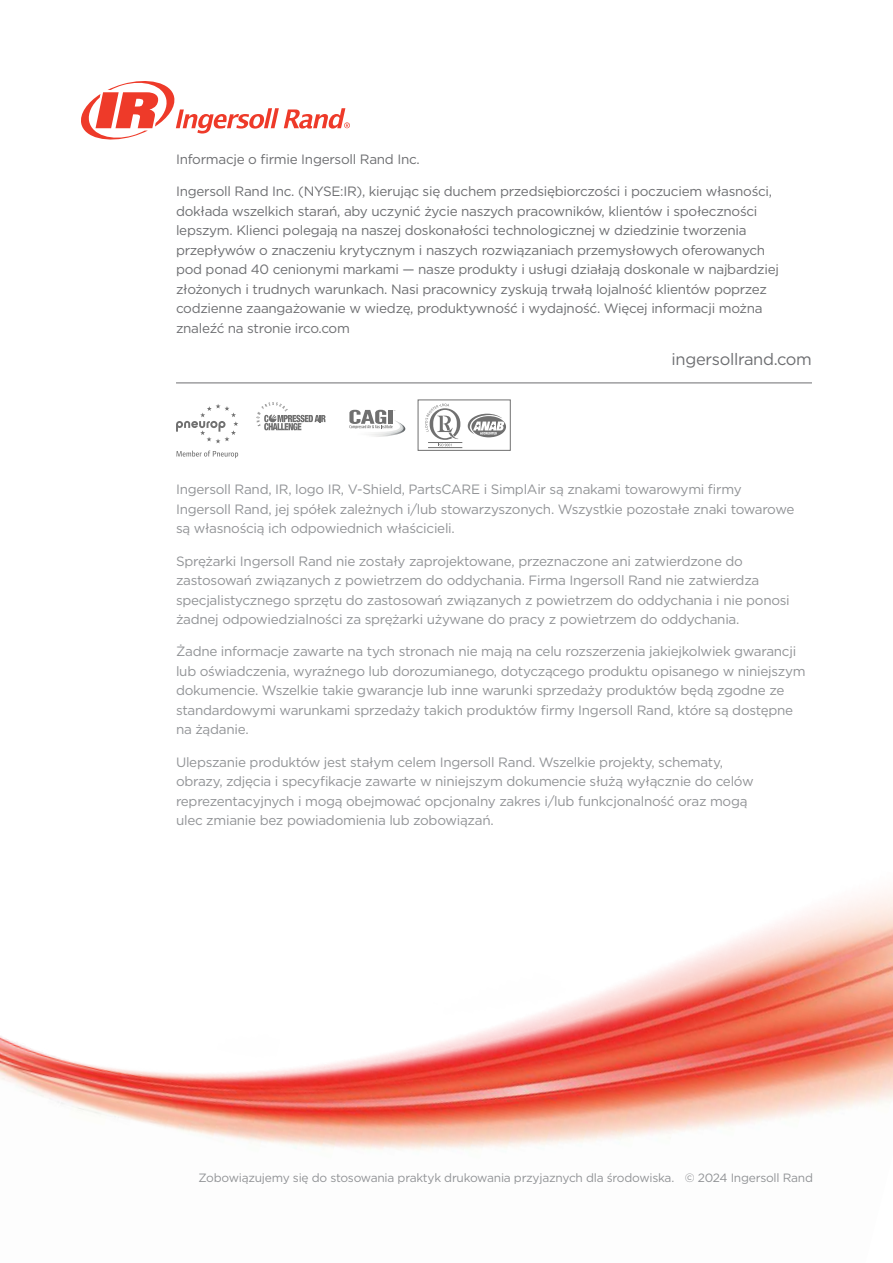
<style>
.page{position:relative;width:893px;height:1263px;background:#fff}
.page>*{position:absolute;margin:0;border:0;box-sizing:border-box;transform-origin:0 0}
.t1{font:16.5px "Gotham";letter-spacing:-.02em;color:#6d6e71}
.t2{font:13.5px/19.5px "Gotham";letter-spacing:-.02em;color:#919396}
.t3{font:13.5px/19.5px "Gotham";letter-spacing:-.02em;color:#6d6e71}
.t4{font:12px "Gotham";letter-spacing:-.02em;color:#919396}
.t5{font:2.55px "Gotham";color:#707070;scale:1.09 1}
</style>
<div class="page">
<img style="left:0;top:892px;width:893px;height:259px">
<svg style="left:81px;top:81px;width:269px;height:58px"></svg>
<hr style="left:176px;top:383px;width:636px;height:1px;background:#6d6e71">
<svg style="left:468px;top:414px;width:38px;height:23px"></svg>
<hr style="left:428px;top:442px;width:34px;height:1px;background:#707070">
<hr style="left:428px;top:447px;width:34px;height:1px;background:#707070">
<svg style="left:349px;top:403px;width:111px;height:43px"></svg>
<svg style="left:176px;top:404px;width:62px;height:39px"></svg>
<svg style="left:176px;top:451px;width:62px;height:7px"></svg>
<svg style="left:256px;top:402px;width:70px;height:28px"></svg>
<p class="t3" style="left:176px;top:149px;width:245px">Informacje o firmie Ingersoll Rand Inc.</p>
<p class="t3" style="left:176px;top:182px;width:604px">Ingersoll Rand Inc. (NYSE:IR), kierując się duchem przedsiębiorczości i poczuciem własności, dokłada wszelkich starań, aby uczynić życie naszych pracowników, klientów i społeczności lepszym. Klienci polegają na naszej doskonałości technologicznej w dziedzinie tworzenia przepływów o znaczeniu krytycznym i naszych rozwiązaniach przemysłowych oferowanych pod ponad 40 cenionymi markami — nasze produkty i usługi działają doskonale w najbardziej złożonych i trudnych warunkach. Nasi pracownicy zyskują trwałą lojalność klientów poprzez codzienne zaangażowanie w wiedzę, produktywność i wydajność. Więcej informacji można znaleźć na stronie irco.com</p>
<p class="t1" style="left:672px;top:349px;width:142px">ingersollrand.com</p>
<p class="t5" style="left:393px;top:409px;width:3px">™</p>
<p class="t2" style="left:176px;top:479px;width:620px">Ingersoll Rand, IR, logo IR, V-Shield, PartsCARE i SimplAir są znakami towarowymi firmy<br>Ingersoll Rand, jej spółek zależnych i/lub stowarzyszonych. Wszystkie pozostałe znaki towarowe są własnością ich odpowiednich właścicieli.</p>
<p class="t2" style="left:176px;top:551px;width:615px">Sprężarki Ingersoll Rand nie zostały zaprojektowane, przeznaczone ani zatwierdzone do zastosowań związanych z powietrzem do oddychania. Firma Ingersoll Rand nie zatwierdza specjalistycznego sprzętu do zastosowań związanych z powietrzem do oddychania i nie ponosi żadnej odpowiedzialności za sprężarki używane do pracy z powietrzem do oddychania.</p>
<p class="t2" style="left:176px;top:641px;width:631px">Żadne informacje zawarte na tych stronach nie mają na celu rozszerzenia jakiejkolwiek gwarancji lub oświadczenia, wyraźnego lub dorozumianego, dotyczącego produktu opisanego w niniejszym dokumencie. Wszelkie takie gwarancje lub inne warunki sprzedaży produktów będą zgodne ze standardowymi warunkami sprzedaży takich produktów firmy Ingersoll Rand, które są dostępne na żądanie.</p>
<p class="t2" style="left:176px;top:752px;width:579px">Ulepszanie produktów jest stałym celem Ingersoll Rand. Wszelkie projekty, schematy, obrazy, zdjęcia i specyfikacje zawarte w niniejszym dokumencie służą wyłącznie do celów reprezentacyjnych i mogą obejmować opcjonalny zakres i/lub funkcjonalność oraz mogą ulec zmianie bez powiadomienia lub zobowiązań.</p>
<p class="t4" style="left:198px;top:1170px;width:616px">Zobowiązujemy się do stosowania praktyk drukowania przyjaznych dla środowiska. © 2024 Ingersoll Rand</p>
</div>
